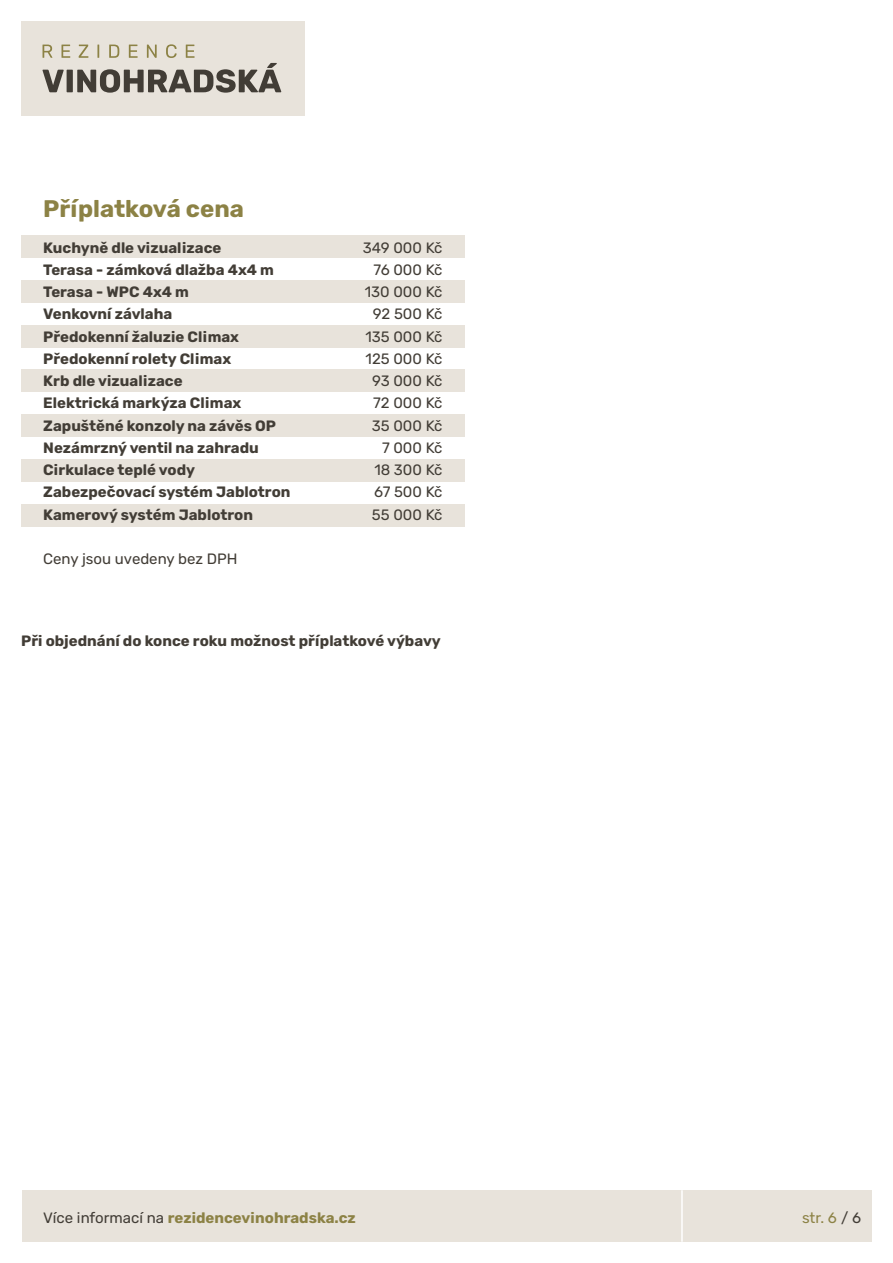
<style>
.page{position:relative;width:893px;height:1263px;background:#fff}
.page>*{position:absolute;margin:0;border:0;box-sizing:border-box;transform-origin:0 0}
.t1{font:700 24px "Rubik";color:#8c8245}
.t2{font:700 15px "Rubik";color:#423d36}
.t3{font:15px "Rubik";color:#423d36}
.t4{font:700 15px "Rubik";color:#8c8245}
.t5{font:15px "Rubik";color:#8c8245}
.s1{font-weight:400;color:#423d36}
.s2{color:#423d36}
</style>
<div class="page">
<div style="left:21px;top:280px;width:444px;height:22px;background:#e8e3db"></div>
<div style="left:21px;top:325px;width:444px;height:22px;background:#e8e3db"></div>
<div style="left:21px;top:370px;width:444px;height:22px;background:#e8e3db"></div>
<div style="left:21px;top:415px;width:444px;height:22px;background:#e8e3db"></div>
<div style="left:21px;top:459px;width:444px;height:23px;background:#e8e3db"></div>
<div style="left:21px;top:504px;width:444px;height:23px;background:#e8e3db"></div>
<div style="left:21px;top:235px;width:444px;height:22px;background:#e8e3db"></div>
<div style="left:21px;top:21px;width:284px;height:95px;background:#e8e3db"></div>
<svg style="left:43px;top:44px;width:238px;height:49px"></svg>
<div style="left:22px;top:1190px;width:850px;height:52px;background:#e8e3db"></div>
<hr style="left:681px;top:1190px;width:2px;height:52px;background:#fff">
<p class="t1" style="left:43px;top:196px;width:202px">Příplatková cena</p>
<p class="t2" style="left:43px;top:239px;width:180px">Kuchyně dle vizualizace</p>
<p class="t2" style="left:43px;top:261px;width:232px">Terasa - zámková dlažba 4x4 m</p>
<p class="t2" style="left:43px;top:284px;width:147px">Terasa - WPC 4x4 m</p>
<p class="t2" style="left:43px;top:306px;width:131px">Venkovní závlaha</p>
<p class="t2" style="left:43px;top:328px;width:197px">Předokenní žaluzie Climax</p>
<p class="t2" style="left:43px;top:350px;width:189px">Předokenní rolety Climax</p>
<p class="t2" style="left:43px;top:373px;width:141px">Krb dle vizualizace</p>
<p class="t2" style="left:43px;top:395px;width:200px">Elektrická markýza Climax</p>
<p class="t2" style="left:43px;top:417px;width:234px">Zapuštěné konzoly na závěs OP</p>
<p class="t2" style="left:43px;top:439px;width:217px">Nezámrzný ventil na zahradu</p>
<p class="t2" style="left:43px;top:462px;width:153px">Cirkulace teplé vody</p>
<p class="t2" style="left:43px;top:484px;width:249px">Zabezpečovací systém Jablotron</p>
<p class="t2" style="left:43px;top:506px;width:211px">Kamerový systém Jablotron</p>
<p class="t3" style="left:43px;top:551px;width:196px">Ceny jsou uvedeny bez DPH</p>
<p class="t3" style="left:363px;top:239px;width:81px">349 000 Kč</p>
<p class="t3" style="left:373px;top:261px;width:71px">76 000 Kč</p>
<p class="t3" style="left:365px;top:284px;width:79px">130 000 Kč</p>
<p class="t3" style="left:373px;top:306px;width:71px">92 500 Kč</p>
<p class="t3" style="left:365px;top:328px;width:79px">135 000 Kč</p>
<p class="t3" style="left:366px;top:350px;width:78px">125 000 Kč</p>
<p class="t3" style="left:372px;top:373px;width:72px">93 000 Kč</p>
<p class="t3" style="left:373px;top:395px;width:71px">72 000 Kč</p>
<p class="t3" style="left:372px;top:417px;width:72px">35 000 Kč</p>
<p class="t3" style="left:382px;top:439px;width:62px">7 000 Kč</p>
<p class="t3" style="left:374px;top:462px;width:70px">18 300 Kč</p>
<p class="t3" style="left:374px;top:484px;width:70px">67 500 Kč</p>
<p class="t3" style="left:372px;top:506px;width:72px">55 000 Kč</p>
<p class="t2" style="left:21px;top:632px;width:421px">Při objednání do konce roku možnost příplatkové výbavy</p>
<p class="t4" style="left:43px;top:1209px;width:314px"><span class="s1">Více informací na</span> rezidencevinohradska.cz</p>
<p class="t5" style="left:802px;top:1209px;width:61px">str. 6 <span class="s2">/ 6</span></p>
</div>
